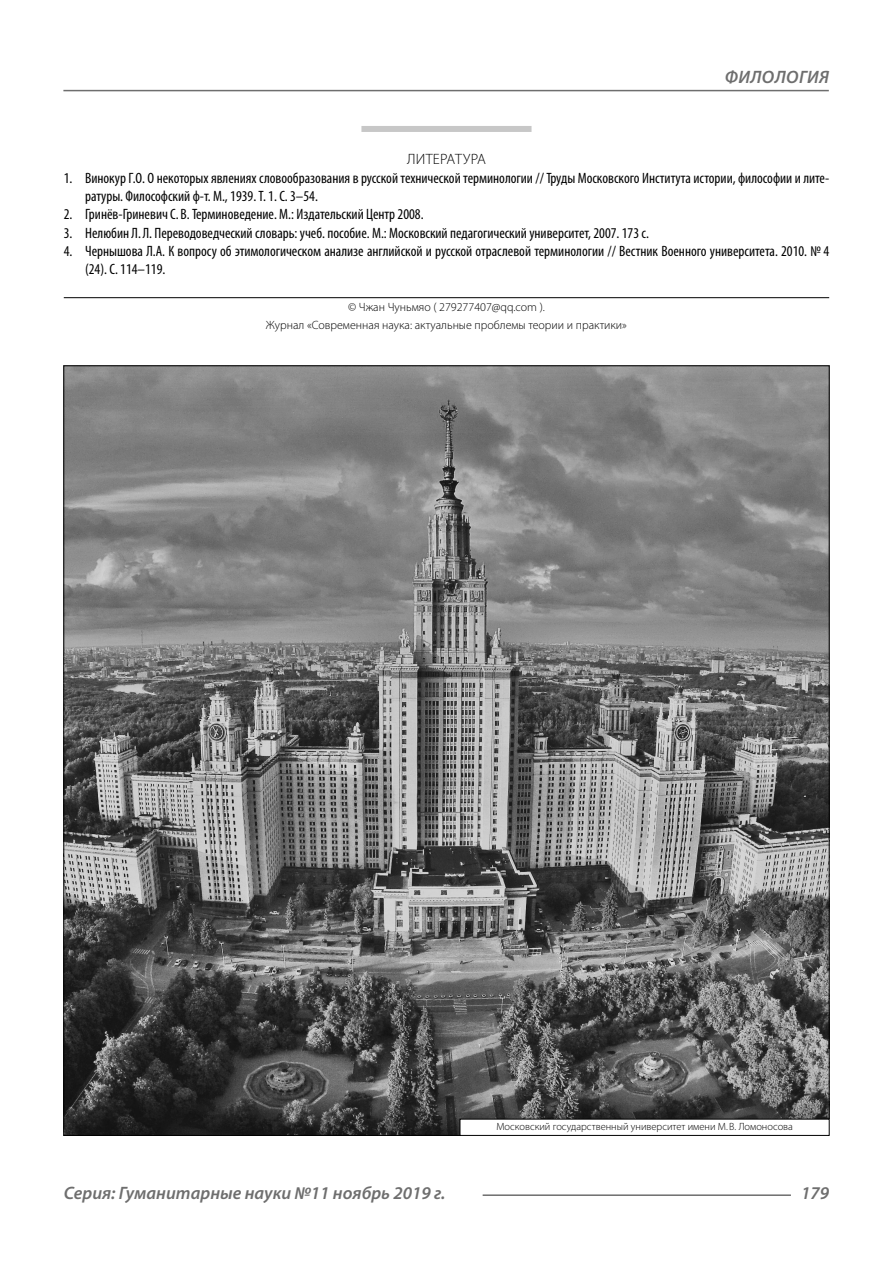
<style>
.page{position:relative;width:893px;height:1263px;background:#fff}
.page>*{position:absolute;margin:0;border:0;box-sizing:border-box;transform-origin:0 0}
.t1{font:italic 600 18px "Myriad Pro";color:#6e6e6e}
.t2{font:condensed 15px/18.3px "Myriad Pro";color:#000}
.Literature{font:300 15px "Myriad Pro";letter-spacing:.02em;color:#000}
.Copy{font:300 12px/18.3px "Myriad Pro";color:#000;text-align:center}
.Author-doc{font:300 10.5px "Myriad Pro";color:#000}
</style>
<div class="page">
<div style="left:361px;top:126px;width:170px;height:6px;background:#c7c7c7"></div>
<hr style="left:64px;top:297px;width:765px;height:1px;background:#000">
<img style="left:65px;top:367px;width:763px;height:767px">
<div style="left:460px;top:1119px;width:369px;height:16px;background:#fff"></div>
<div style="left:460px;top:1119px;width:370px;height:17px;border:1px solid #000"></div>
<hr style="left:63px;top:90px;width:766px;height:1px;background:#6e6e6e">
<hr style="left:483px;top:1194px;width:308px;height:2px;background:#6e6e6e">
<p class="t1" style="left:725px;top:66px;width:26px">Филология</p>
<p class="Literature" style="left:407px;top:150px;width:80px">ЛИТЕРАТУРА</p>
<p class="t2" style="left:85px;top:168px;width:746px;text-indent:-21px">1. Винокур Г.О. О некоторых явлениях словообразования в русской технической терминологии // Труды Московского Института истории, философии и лите&shy;ратуры. Философский ф-т. М., 1939. Т. 1. С. 3–54.</p>
<p class="t2" style="left:64px;top:205px;width:361px">2. Гринёв-Гриневич С. В. Терминоведение. М.: Издательский Центр 2008.</p>
<p class="t2" style="left:64px;top:223px;width:587px">3. Нелюбин Л. Л. Переводоведческий словарь: учеб. пособие. М.: Московский педагогический университет, 2007. 173 с.</p>
<p class="t2" style="left:85px;top:242px;width:746px;text-indent:-21px">4. Чернышова Л.А. К вопросу об этимологическом анализе английской и русской отраслевой терминологии // Вестник Военного университета. 2010. № 4 (24). С. 114–119.</p>
<p class="Copy" style="left:266px;top:298px;width:363px">© Чжан Чуньмяо ( 279277407@qq.com ).<br>Журнал «Современная наука: актуальные проблемы теории и практики»</p>
<p class="Author-doc" style="left:496px;top:1120px;width:298px">Московский государственный университет имени М.В. Ломоносова</p>
<p class="t1" style="left:64px;top:1182px;width:383px">Серия: Гуманитарные науки №11 ноябрь 2019 г.</p>
<p class="t1" style="left:801px;top:1182px;width:30px">179</p>
</div>
